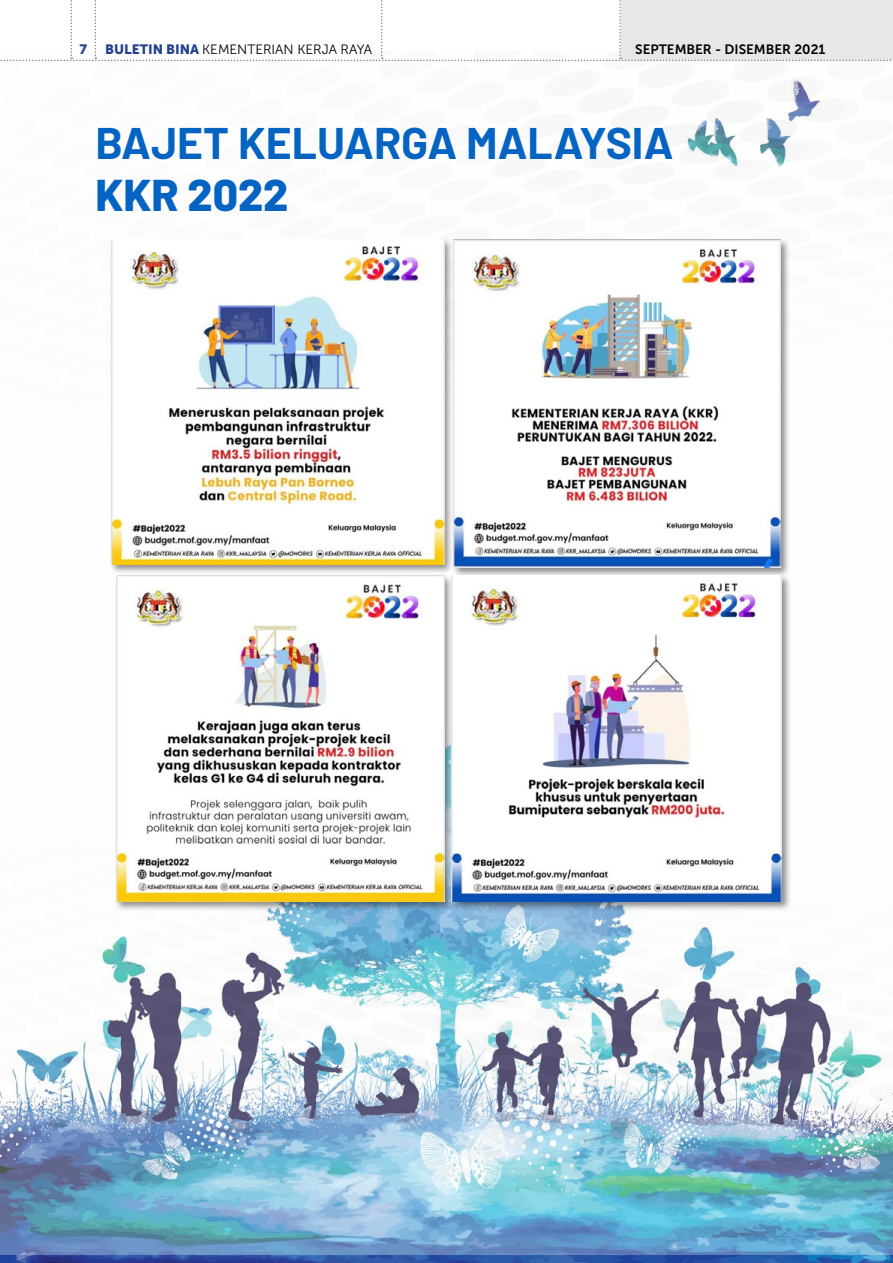
<style>
.page{position:relative;width:893px;height:1263px;background:#fff}
.page>*{position:absolute;margin:0;border:0;box-sizing:border-box;transform-origin:0 0}
.t1{font:700 44.4px "Barlow";color:#0563c1}
.t2{font:800 44.4px "Barlow";color:#0563c1}
.t3{font:13.5px "Museo Sans 300";color:#000}
.t4{font:13.5px "Museo Sans 700";color:#000}
.t5{font:13.5px "Museo Sans 900";color:#25408f}
.s1{font-family:"Museo Sans 900";color:#25408f}
</style>
<div class="page">
<img style="left:0;top:912px;width:893px;height:343px">
<svg style="left:0;top:0;width:893px;height:167px"></svg>
<div style="left:109px;top:237px;width:683px;height:675px;background:#000;opacity:.45"></div>
<img style="left:116px;top:575px;width:328px;height:326px">
<img style="left:452px;top:575px;width:330px;height:326px">
<img style="left:453px;top:239px;width:327px;height:329px">
<img style="left:111px;top:239px;width:333px;height:325px">
<p class="t5" style="left:80px;top:41px;width:9px">7</p>
<p class="t3" style="left:105px;top:42px;width:268px"><span class="s1">BULETIN BINA</span> KEMENTERIAN KERJA RAYA</p>
<p class="t4" style="left:635px;top:41px;width:192px">SEPTEMBER - DISEMBER 2021</p>
<h1 class="t1" style="left:95px;top:116px;width:580px">BAJET KELUARGA MALAYSIA</h1>
<h1 class="t2" style="left:95px;top:162px;width:195px">KKR 2022</h1>
</div>
